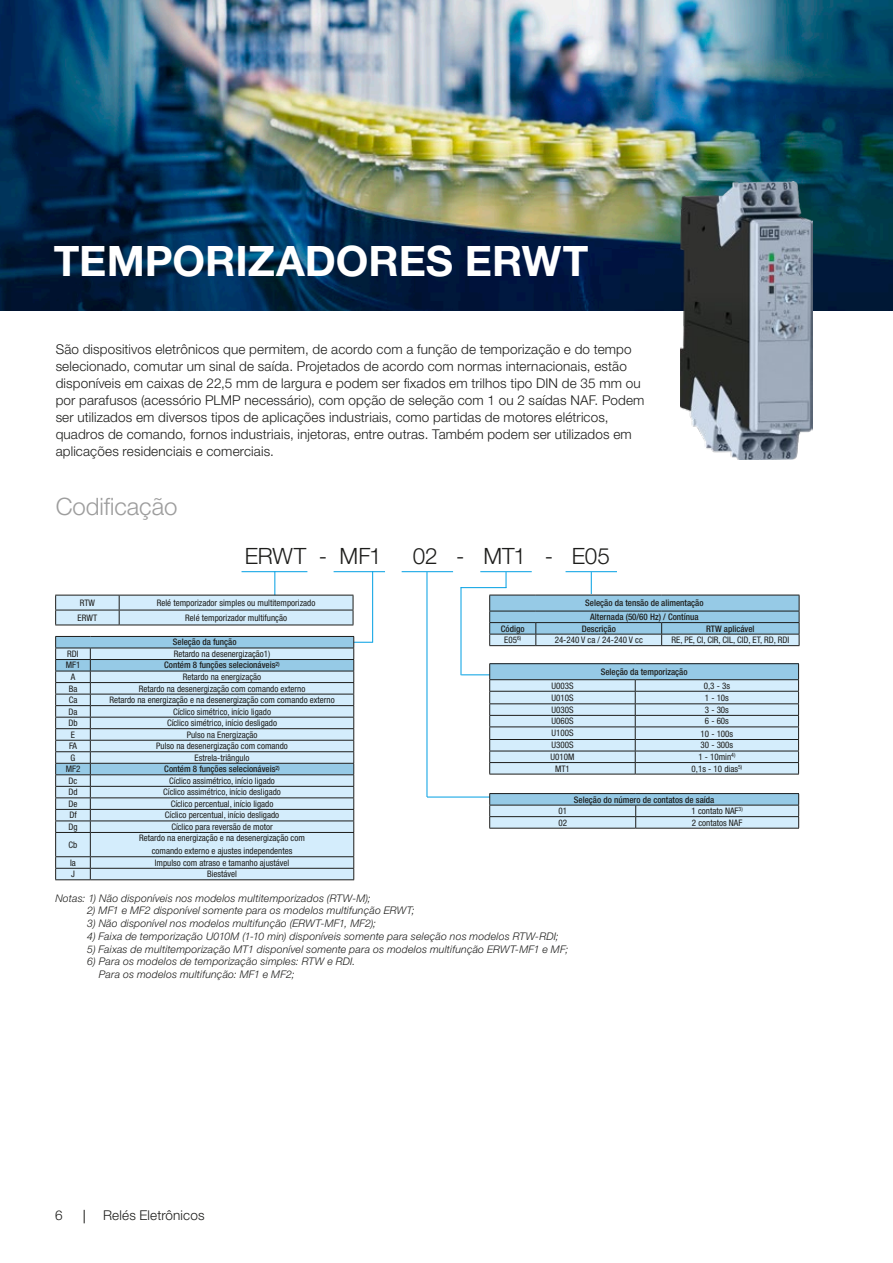
<style>
.page{position:relative;width:893px;height:1263px;background:#fff}
.page>*{position:absolute;margin:0;border:0;box-sizing:border-box;transform-origin:0 0}
.t1{font:700 42px "Helvetica Neue LT Pro";color:#fff}
.t2{font:300 24px "Helvetica Neue LT Pro";letter-spacing:-.005em;color:#9d9d9d}
.t3{font:300 22.5px "Helvetica Neue LT Pro";letter-spacing:-.01em;color:#1d1d1b}
.t4{font:300 13.5px/17px "Helvetica Neue LT Pro";letter-spacing:.01em;color:#1d1d1b}
.t5{font:italic 300 10.5px/12.6px "Helvetica Neue LT Pro";letter-spacing:.02em;color:#1d1d1b}
.t6{font:condensed 9px/12.8px "Helvetica Neue LT Pro";color:#1d1d1b;text-align:center}
.t7{font:500 condensed 9px/13.8px "Helvetica Neue LT Pro";color:#1d1d1b;text-align:center}
</style>
<div class="page">
<svg style="left:84px;top:1210px;width:1px;height:13px"></svg>
<img style="left:0;top:0;width:893px;height:310px">
<hr style="left:427px;top:797px;width:69px;height:1px;background:#009fe3">
<hr style="left:461px;top:674px;width:35px;height:1px;background:#009fe3">
<hr style="left:274px;top:571px;width:1px;height:37px;background:#009fe3">
<hr style="left:372px;top:571px;width:1px;height:72px;background:#009fe3">
<hr style="left:427px;top:572px;width:1px;height:225px;background:#009fe3">
<hr style="left:461px;top:587px;width:1px;height:88px;background:#009fe3">
<svg style="left:55px;top:595px;width:299px;height:30px;background:#c5dce9"></svg>
<hr style="left:55px;top:625px;width:64px;height:1px;background:#1d1d1b">
<hr style="left:119px;top:625px;width:234px;height:1px;background:#1d1d1b">
<hr style="left:489px;top:828px;width:147px;height:1px;background:#1d1d1b">
<hr style="left:636px;top:828px;width:163px;height:1px;background:#1d1d1b">
<hr style="left:489px;top:793px;width:147px;height:1px;background:#1d1d1b">
<hr style="left:636px;top:793px;width:163px;height:1px;background:#1d1d1b">
<svg style="left:489px;top:794px;width:310px;height:34px;background:#b2d1e3"></svg>
<hr style="left:489px;top:774px;width:146px;height:1px;background:#1d1d1b">
<hr style="left:635px;top:774px;width:164px;height:1px;background:#1d1d1b">
<hr style="left:489px;top:663px;width:146px;height:1px;background:#1d1d1b">
<hr style="left:635px;top:663px;width:164px;height:1px;background:#1d1d1b">
<svg style="left:489px;top:664px;width:310px;height:110px;background:#bbd6e5"></svg>
<hr style="left:242px;top:571px;width:65px;height:1px;background:#009fe3">
<hr style="left:334px;top:571px;width:51px;height:1px;background:#009fe3">
<hr style="left:402px;top:571px;width:51px;height:1px;background:#009fe3">
<hr style="left:480px;top:571px;width:52px;height:1px;background:#009fe3">
<hr style="left:566px;top:571px;width:51px;height:1px;background:#009fe3">
<hr style="left:461px;top:587px;width:45px;height:1px;background:#009fe3">
<hr style="left:334px;top:642px;width:39px;height:1px;background:#009fe3">
<hr style="left:55px;top:879px;width:35px;height:1px;background:#1d1d1b">
<hr style="left:90px;top:879px;width:264px;height:1px;background:#1d1d1b">
<svg style="left:55px;top:636px;width:299px;height:243px;background:#bbd5e4"></svg>
<svg style="left:489px;top:572px;width:311px;height:74px"></svg>
<img style="left:680px;top:181px;width:132px;height:278px">
<h1 class="t1" style="left:54px;top:235px;width:536px">TEMPORIZADORES ERWT</h1>
<p class="t4" style="left:56px;top:340px;width:590px">São dispositivos eletrônicos que permitem, de acordo com a função de temporização e do tempo selecionado, comutar um sinal de saída. Projetados de acordo com normas internacionais, estão disponíveis em caixas de 22,5 mm de largura e podem ser fixados em trilhos tipo DIN de 35 mm ou por parafusos (acessório PLMP necessário), com opção de seleção com 1 ou 2 saídas NAF. Podem ser utilizados em diversos tipos de aplicações industriais, como partidas de motores elétricos, quadros de comando, fornos industriais, injetoras, entre outras. Também podem ser utilizados em aplicações residenciais e comerciais.</p>
<h2 class="t2" style="left:56px;top:491px;width:123px">Codificação</h2>
<h3 class="t3" style="left:245px;top:542px;width:138px">ERWT - MF1</h3>
<h3 class="t3" style="left:413px;top:542px;width:199px">02 - MT1 - E05</h3>
<p class="t6" style="left:80px;top:596px;width:17px">RTW</p>
<p class="t6" style="left:157px;top:596px;width:160px">Relé temporizador simples ou multitemporizado</p>
<p class="t6" style="left:78px;top:611px;width:21px">ERWT</p>
<p class="t6" style="left:185px;top:611px;width:103px">Relé temporizador multifunção</p>
<p class="t7" style="left:585px;top:596px;width:120px">Seleção da tensão de alimentação<br>Alternada (50/60 Hz) / Contínua</p>
<p class="t7" style="left:173px;top:635px;width:65px">Seleção da função</p>
<p class="t6" style="left:67px;top:647px;width:13px">RDI</p>
<p class="t6" style="left:174px;top:647px;width:98px">Retardo na desenergização1)</p>
<p class="t6" style="left:66px;top:659px;width:16px">MF1</p>
<p class="t7" style="left:164px;top:658px;width:117px">Contém 8 funções selecionáveis<sup>2)</sup></p>
<p class="t6" style="left:71px;top:670px;width:6px">A</p>
<p class="t6" style="left:183px;top:670px;width:80px">Retardo na energização</p>
<p class="t6" style="left:69px;top:682px;width:10px">Ba</p>
<p class="t6" style="left:139px;top:682px;width:168px">Retardo na desenergização com comando externo</p>
<p class="t6" style="left:69px;top:693px;width:10px">Ca</p>
<p class="t6" style="left:109px;top:693px;width:227px">Retardo na energização e na desenergização com comando externo</p>
<p class="t6" style="left:69px;top:705px;width:10px">Da</p>
<p class="t6" style="left:173px;top:705px;width:100px">Cíclico simétrico, início ligado</p>
<p class="t6" style="left:68px;top:716px;width:11px">Db</p>
<p class="t6" style="left:167px;top:716px;width:111px">Cíclico simétrico, início desligado</p>
<p class="t6" style="left:71px;top:728px;width:6px">E</p>
<p class="t6" style="left:187px;top:728px;width:72px">Pulso na Energização</p>
<p class="t6" style="left:69px;top:739px;width:10px">FA</p>
<p class="t6" style="left:156px;top:739px;width:133px">Pulso na desenergização com comando</p>
<p class="t6" style="left:71px;top:751px;width:6px">G</p>
<p class="t6" style="left:195px;top:751px;width:56px">Estrela-triângulo</p>
<p class="t6" style="left:66px;top:763px;width:16px">MF2</p>
<p class="t7" style="left:164px;top:762px;width:117px">Contém 8 funções selecionáveis<sup>2)</sup></p>
<p class="t6" style="left:69px;top:774px;width:10px">Dc</p>
<p class="t6" style="left:169px;top:774px;width:107px">Cíclico assimétrico, início ligado</p>
<p class="t6" style="left:68px;top:786px;width:11px">Dd</p>
<p class="t6" style="left:163px;top:786px;width:119px">Cíclico assimétrico, início desligado</p>
<p class="t6" style="left:68px;top:797px;width:10px">De</p>
<p class="t6" style="left:171px;top:797px;width:104px">Cíclico percentual, início ligado</p>
<p class="t6" style="left:69px;top:809px;width:9px">Df</p>
<p class="t6" style="left:165px;top:809px;width:116px">Cíclico percentual, início desligado</p>
<p class="t6" style="left:68px;top:820px;width:11px">Dg</p>
<p class="t6" style="left:171px;top:820px;width:103px">Cíclico para reversão de motor</p>
<p class="t6" style="left:69px;top:838px;width:10px">Cb</p>
<p class="t6" style="left:139px;top:832px;width:167px">Retardo na energização e na desenergização com comando externo e ajustes independentes</p>
<p class="t6" style="left:70px;top:856px;width:7px">Ia</p>
<p class="t6" style="left:155px;top:856px;width:136px">Impulso com atraso e tamanho ajustável</p>
<p class="t6" style="left:71px;top:867px;width:5px">J</p>
<p class="t6" style="left:207px;top:867px;width:32px">Biestável</p>
<p class="t7" style="left:501px;top:621px;width:25px">Código</p>
<p class="t7" style="left:582px;top:621px;width:36px">Descrição</p>
<p class="t7" style="left:706px;top:621px;width:50px">RTW aplicável</p>
<p class="t6" style="left:504px;top:633px;width:19px">E05<sup>6)</sup></p>
<p class="t6" style="left:555px;top:633px;width:90px">24-240 V ca / 24-240 V cc</p>
<p class="t6" style="left:672px;top:633px;width:119px">RE, PE, CI, CIR, CIL, CID, ET, RD, RDI</p>
<p class="t7" style="left:601px;top:665px;width:88px">Seleção da temporização</p>
<p class="t6" style="left:551px;top:679px;width:24px">U003S</p>
<p class="t6" style="left:704px;top:679px;width:28px">0,3 - 3s</p>
<p class="t6" style="left:551px;top:691px;width:24px">U010S</p>
<p class="t6" style="left:705px;top:692px;width:26px">1 - 10s</p>
<p class="t6" style="left:551px;top:703px;width:24px">U030S</p>
<p class="t6" style="left:705px;top:703px;width:26px">3 - 30s</p>
<p class="t6" style="left:551px;top:715px;width:24px">U060S</p>
<p class="t6" style="left:705px;top:715px;width:26px">6 - 60s</p>
<p class="t6" style="left:551px;top:727px;width:24px">U100S</p>
<p class="t6" style="left:700px;top:727px;width:34px">10 - 100s</p>
<p class="t6" style="left:551px;top:739px;width:24px">U300S</p>
<p class="t6" style="left:700px;top:739px;width:34px">30 - 300s</p>
<p class="t6" style="left:550px;top:750px;width:25px">U010M</p>
<p class="t6" style="left:698px;top:750px;width:39px">1 - 10min<sup>4)</sup></p>
<p class="t6" style="left:555px;top:762px;width:16px">MT1</p>
<p class="t6" style="left:692px;top:762px;width:52px">0,1s - 10 dias<sup>5)</sup></p>
<p class="t7" style="left:574px;top:792px;width:142px">Seleção do número de contatos de saída</p>
<p class="t6" style="left:558px;top:804px;width:10px">01</p>
<p class="t6" style="left:692px;top:804px;width:53px">1 contato NAF<sup>3)</sup></p>
<p class="t6" style="left:558px;top:816px;width:10px">02</p>
<p class="t6" style="left:692px;top:816px;width:52px">2 contatos NAF</p>
<p class="t5" style="left:55px;top:891px;width:317px">Notas: 1) Não disponíveis nos modelos multitemporizados (RTW-M);</p>
<p class="t5" style="left:87px;top:904px;width:329px">2) MF1 e MF2 disponível somente para os modelos multifunção ERWT;</p>
<p class="t5" style="left:87px;top:917px;width:290px">3) Não disponível nos modelos multifunção (ERWT-MF1, MF2);</p>
<p class="t5" style="left:87px;top:929px;width:473px">4) Faixa de temporização U010M (1-10 min) disponíveis somente para seleção nos modelos RTW-RDI;</p>
<p class="t5" style="left:87px;top:942px;width:483px">5) Faixas de multitemporização MT1 disponível somente para os modelos multifunção ERWT-MF1 e MF;</p>
<p class="t5" style="left:99px;top:955px;width:258px;text-indent:-12px">6) Para os modelos de temporização simples: RTW e RDI.<br>Para os modelos multifunção: MF1 e MF2;</p>
<h3 class="t4" style="left:55px;top:1207px;width:9px">6</h3>
<h3 class="t4" style="left:103px;top:1207px;width:103px">Relés Eletrônicos</h3>
</div>
